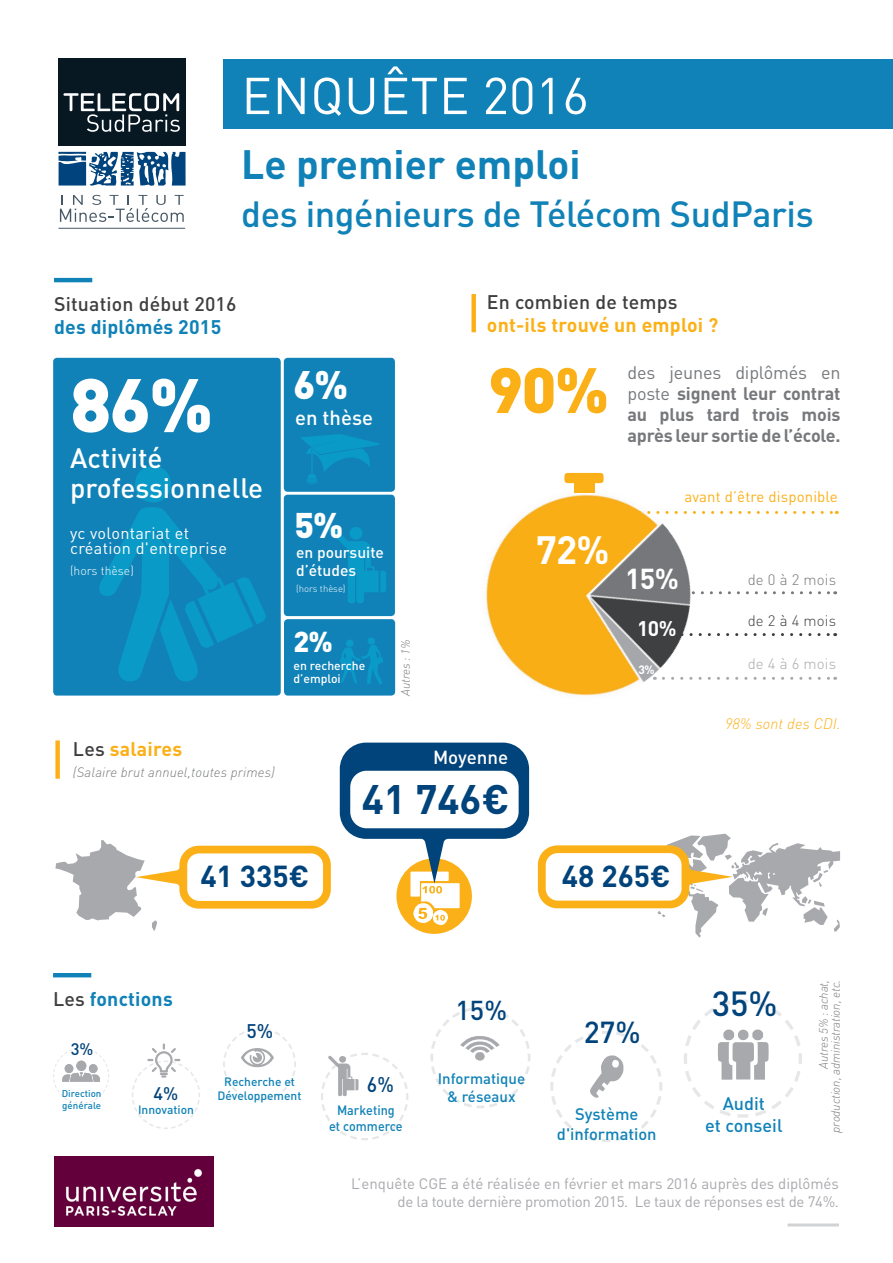
<style>
.page{position:relative;width:893px;height:1263px;background:#fff}
.page>*{position:absolute;margin:0;border:0;box-sizing:border-box;transform-origin:0 0}
.t1{font:900 74.55px "DINOT";color:#fff}
.t2{font:900 63px "DINOT";color:#fbb017}
.t3{font:51px "DINOT";letter-spacing:.01em;color:#fff}
.t4{font:700 40.65px "DINOT";color:#01437b}
.t5{font:700 40.5px "DINOT";color:#1082b7}
.t6{font:900 39.3px "DINOT";color:#fff}
.t7{font:700 39px "DINOT";color:#fff}
.t8{font:500 36px "DINOT";letter-spacing:-.01em;color:#1082b7}
.t9{font:900 35.25px "DINOT";color:#fff}
.t10{font:500 34.5px "DINOT";color:#01437b}
.t11{font:700 30px "DINOT";color:#01437b}
.t12{font:500 30px "DINOT";color:#01437b}
.t13{font:700 28.5px "DINOT";color:#fff}
.t14{font:900 28.5px "DINOT";color:#fff}
.t15{font:500 27.75px "DINOT";color:#fff}
.t16{font:500 27px "DINOT";color:#01437b}
.t17{font:700 21px "DINOT";color:#fff}
.t18{font:500 21px "DINOT";color:#01437b;scale:.93 1}
.t19{font:500 20.4px "DINOT";color:#fff}
.t20{font:500 19.5px "DINOT";letter-spacing:.01em;color:#3e3e3f}
.t21{font:700 19.5px "DINOT";letter-spacing:.01em;color:#fbb017}
.t22{font:700 19.5px "DINOT";letter-spacing:.01em;color:#1082b7}
.t23{font:500 19.5px "DINOT";color:#01437b}
.t24{font:500 18.75px "DINOT";color:#fff}
.t25{font:700 18px/21px "DINOT";letter-spacing:-.01em;color:#76787b;text-align:justify}
.t26{font:500 18px/21.6px "DINOT";color:#1082b7;text-align:center}
.t27{font:500 18px "DINOT";color:#01437b}
.t28{font:500 16.5px/19.8px "DINOT";color:#1082b7;text-align:center}
.t29{font:500 16.5px "DINOT";color:#01437b}
.t30{font:16.2px "DINOT";letter-spacing:.02em;color:#fff}
.t31{font:500 15.6px "DINOT";color:#fff}
.t32{font:15px "DINOT";color:#a8a9ad}
.t33{font:15px "DINOT";letter-spacing:-.02em;color:#a8a9ad}
.t34{font:15px "DINOT";letter-spacing:.01em;color:#fbb017}
.t35{font:500 15px/18px "DINOT";color:#1082b7;text-align:center}
.t36{font:italic 300 15px "DINOT";letter-spacing:.01em;color:#fbb017}
.t37{font:300 15px "DINOT";letter-spacing:.01em;color:#76787b}
.t38{font:300 15px "DINOT";letter-spacing:.01em;color:#a8a9ad}
.t39{font:300 15px "DINOT";letter-spacing:.01em;color:#3e3e3f}
.t40{font:italic 300 13.5px "DINOT";letter-spacing:.01em;color:#76787b}
.t41{font:500 13.5px/15.6px "DINOT";color:#1082b7;text-align:center;scale:.93 1}
.t42{font:500 12.15px "DINOT";color:#fff}
.t43{font:300 12.15px "DINOT";color:#fff}
.t44{font:italic 300 12px "DINOT";letter-spacing:-.01em;color:#76787b}
.t45{font:500 12px "DINOT";color:#1082b7}
.t46{font:700 12px "DINOT";color:#fff}
.t47{font:500 9.75px "DINOT";color:#1082b7}
.t48{font:300 9.45px "DINOT";color:#fff}
.s1{font-weight:500;color:#3e3e3f}
.s2{font-weight:400}
</style>
<div class="page">
<img style="left:418px;top:472px;width:339px;height:302px">
<div style="left:53px;top:358px;width:228px;height:337px;background:#1082b7;border-radius:4px"></div>
<svg style="left:99px;top:466px;width:167px;height:215px"></svg>
<div style="left:284px;top:619px;width:111px;height:76px;background:#1082b7;border-radius:4px"></div>
<svg style="left:340px;top:638px;width:43px;height:46px"></svg>
<div style="left:284px;top:358px;width:111px;height:134px;background:#1082b7;border-radius:4px"></div>
<div style="left:284px;top:495px;width:111px;height:121px;background:#1082b7;border-radius:4px"></div>
<svg style="left:60px;top:195px;width:124px;height:27px"></svg>
<hr style="left:59px;top:228px;width:126px;height:1px;background:#475865">
<div style="left:58px;top:58px;width:128px;height:88px;background:#071822"></div>
<svg style="left:58px;top:152px;width:128px;height:34px"></svg>
<svg style="left:63px;top:93px;width:117px;height:39px"></svg>
<div style="left:223px;top:59px;width:670px;height:70px;background:#1082b7"></div>
<img style="left:54px;top:1157px;width:160px;height:69px">
<hr style="left:787px;top:1223px;width:52px;height:3px;background:#d1d2d4">
<svg style="left:301px;top:434px;width:78px;height:50px"></svg>
<svg style="left:329px;top:526px;width:57px;height:77px"></svg>
<hr style="left:54px;top:278px;width:38px;height:4px;background:#1082b7">
<div style="left:55px;top:740px;width:5px;height:39px;background:#fbb017"></div>
<svg style="left:55px;top:840px;width:276px;height:91px"></svg>
<div style="left:187px;top:853px;width:136px;height:48px;background:#fff;border-radius:12px"></div>
<div style="left:471px;top:294px;width:5px;height:38px;background:#fbb017"></div>
<div style="left:396px;top:858px;width:76px;height:76px;background:#fbb017;border-radius:50%"></div>
<svg style="left:340px;top:743px;width:189px;height:182px"></svg>
<div style="left:350px;top:771px;width:169px;height:57px;background:#fff;border-radius:16px"></div>
<div style="left:574px;top:482px;width:20px;height:11px;background:#fbb017"></div>
<div style="left:564px;top:473px;width:40px;height:10px;background:#fbb017;border-radius:3px"></div>
<svg style="left:594px;top:511px;width:243px;height:3px"></svg>
<svg style="left:675px;top:591px;width:161px;height:3px"></svg>
<svg style="left:663px;top:677px;width:173px;height:3px"></svg>
<svg style="left:682px;top:633px;width:154px;height:3px"></svg>
<hr style="left:53px;top:973px;width:38px;height:4px;background:#1082b7">
<svg style="left:430px;top:1007px;width:101px;height:101px"></svg>
<svg style="left:550px;top:1031px;width:112px;height:111px"></svg>
<svg style="left:684px;top:999px;width:118px;height:119px"></svg>
<svg style="left:321px;top:1053px;width:88px;height:87px"></svg>
<svg style="left:223px;top:1028px;width:73px;height:73px"></svg>
<svg style="left:53px;top:1048px;width:56px;height:56px"></svg>
<svg style="left:132px;top:1043px;width:68px;height:86px"></svg>
<svg style="left:538px;top:834px;width:302px;height:103px"></svg>
<div style="left:546px;top:853px;width:135px;height:47px;background:#fff;border-radius:12px"></div>
<p class="t3" style="left:241px;top:61px;width:349px">ENQUÊTE 2016</p>
<p class="t5" style="left:241px;top:136px;width:341px">Le premier emploi</p>
<p class="t8" style="left:241px;top:189px;width:574px">des ingénieurs de Télécom SudParis</p>
<p class="t20" style="left:54px;top:291px;width:184px">Situation début 2016</p>
<p class="t22" style="left:54px;top:314px;width:169px">des diplômés 2015</p>
<p class="t1" style="left:70px;top:354px;width:145px">86%</p>
<p class="t15" style="left:70px;top:440px;width:94px">Activité</p>
<p class="t15" style="left:70px;top:469px;width:195px">professionnelle</p>
<p class="t30" style="left:70px;top:522px;width:121px">yc volontariat et</p>
<p class="t30" style="left:70px;top:538px;width:158px">création d'entreprise</p>
<p class="t43" style="left:70px;top:562px;width:65px">(hors thèse)</p>
<p class="t21" style="left:73px;top:736px;width:111px"><span class="s1">Les</span> salaires</p>
<p class="t40" style="left:73px;top:763px;width:203px">(Salaire brut annuel,toutes primes)</p>
<p class="t6" style="left:293px;top:358px;width:56px">6%</p>
<p class="t19" style="left:295px;top:404px;width:79px">en thèse</p>
<p class="t9" style="left:294px;top:501px;width:50px">5%</p>
<p class="t31" style="left:296px;top:542px;width:89px">en poursuite</p>
<p class="t31" style="left:296px;top:560px;width:62px">d’études</p>
<p class="t48" style="left:296px;top:582px;width:51px">(hors thèse)</p>
<p class="t14" style="left:293px;top:622px;width:41px">2%</p>
<p class="t42" style="left:293px;top:657px;width:73px">en recherche</p>
<p class="t42" style="left:293px;top:671px;width:49px">d’emploi</p>
<p class="t44" style="left:397px;top:696px;width:58px;rotate:-90deg">Autres : 1%</p>
<p class="t20" style="left:487px;top:288px;width:192px">En combien de temps</p>
<p class="t21" style="left:487px;top:312px;width:233px">ont-ils trouvé un emploi ?</p>
<p class="t2" style="left:488px;top:347px;width:122px">90%</p>
<p class="t7" style="left:536px;top:523px;width:75px">72%</p>
<p class="t24" style="left:433px;top:745px;width:77px">Moyenne</p>
<p class="t25" style="left:627px;top:361px;width:215px"><span class="s2">des jeunes diplômés en poste</span> signent leur contrat au plus tard trois mois après leur sortie de l’école.</p>
<p class="t34" style="left:684px;top:486px;width:155px">avant d’être disponible</p>
<p class="t13" style="left:625px;top:559px;width:55px">15%</p>
<p class="t17" style="left:637px;top:614px;width:41px">10%</p>
<p class="t46" style="left:638px;top:661px;width:18px">3%</p>
<p class="t37" style="left:748px;top:569px;width:90px">de 0 à 2 mois</p>
<p class="t39" style="left:748px;top:610px;width:90px">de 2 à 4 mois</p>
<p class="t38" style="left:748px;top:654px;width:90px">de 4 à 6 mois</p>
<p class="t36" style="left:725px;top:714px;width:117px">98% sont des CDI.</p>
<p class="t4" style="left:362px;top:771px;width:149px">41 746€</p>
<p class="t11" style="left:200px;top:855px;width:110px">41 335€</p>
<p class="t11" style="left:562px;top:856px;width:110px">48 265€</p>
<p class="t22" style="left:53px;top:986px;width:121px"><span class="s1">Les</span> fonctions</p>
<p class="t29" style="left:71px;top:1037px;width:24px">3%</p>
<p class="t47" style="left:62px;top:1087px;width:41px">Direction</p>
<p class="t47" style="left:62px;top:1098px;width:40px">générale</p>
<p class="t27" style="left:154px;top:1081px;width:26px">4%</p>
<p class="t45" style="left:138px;top:1101px;width:57px">Innovation</p>
<p class="t23" style="left:246px;top:1018px;width:28px">5%</p>
<p class="t45" style="left:224px;top:1074px;width:72px">Recherche et</p>
<p class="t45" style="left:218px;top:1087px;width:85px">Développement</p>
<p class="t18" style="left:367px;top:1070px;width:30px">6%</p>
<p class="t41" style="left:329px;top:1102px;width:80px">Marketing<br>et commerce</p>
<p class="t16" style="left:456px;top:992px;width:53px">15%</p>
<p class="t35" style="left:438px;top:1068px;width:89px">Informatique &amp; réseaux</p>
<p class="t12" style="left:584px;top:1012px;width:59px">27%</p>
<p class="t28" style="left:557px;top:1103px;width:101px">Système d'information</p>
<p class="t10" style="left:712px;top:980px;width:67px">35%</p>
<p class="t26" style="left:705px;top:1092px;width:79px">Audit<br>et conseil</p>
<p class="t44" style="left:815px;top:1069px;width:90px;rotate:-90deg">Autres 5% : achat,</p>
<p class="t44" style="left:827px;top:1133px;width:154px;rotate:-90deg">production, administration, etc.</p>
<p class="t32" style="left:351px;top:1173px;width:489px">L’enquête CGE a été réalisée en février et mars 2016 auprès des diplômés</p>
<p class="t33" style="left:398px;top:1191px;width:443px">de la toute dernière promotion 2015. Le taux de réponses est de 74%.</p>
</div>
